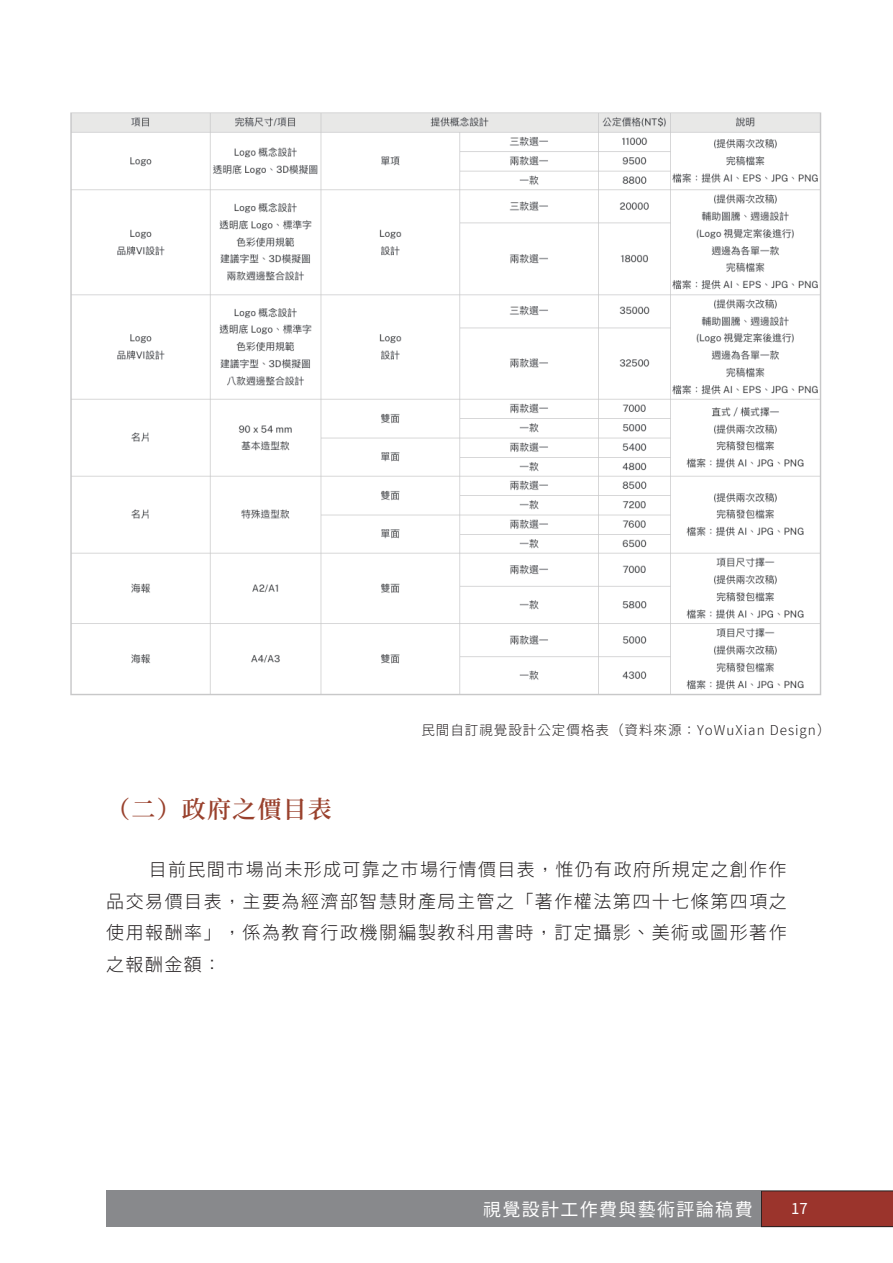
<style>
.page{position:relative;width:893px;height:1263px;background:#fff}
.page>*{position:absolute;margin:0;border:0;box-sizing:border-box;transform-origin:0 0}
.t1{font:600 24px "Noto Serif CJ Ktc";letter-spacing:.05em;color:#99412d}
.t2{font:300 18px/31.5px "Taipei Sans TC Beta";letter-spacing:.085em;color:#231f20;text-align:justify}
.t3{font:18px "Taipei Sans TC Beta";letter-spacing:.075em;color:#fff}
.t4{font:15px "Taipei Sans TC Beta";color:#fff}
.t5{font:300 13.5px "Taipei Sans TC Beta";letter-spacing:.075em;color:#231f20}
</style>
<div class="page">
<div style="left:761px;top:1191px;width:132px;height:36px;background:#9b342c"></div>
<div style="left:106px;top:1191px;width:655px;height:36px;background:#88898c"></div>
<img style="left:70px;top:112px;width:752px;height:584px">
<p class="t5" style="left:421px;top:722px;width:411px">民間自訂視覺設計公定價格表（資料來源：YoWuXian Design）</p>
<h1 class="t1" style="left:106px;top:796px;width:227px">（二）政府之價目表</h1>
<p class="t2" style="left:106px;top:854px;width:682px;text-indent:43px">目前民間市場尚未形成可靠之市場行情價目表，惟仍有政府所規定之創作作品交易價目表，主要為經濟部智慧財產局主管之「著作權法第四十七條第四項之使用報酬率」，係為教育行政機關編製教科用書時，訂定攝影、美術或圖形著作之報酬金額：</p>
<p class="t3" style="left:483px;top:1199px;width:271px">視覺設計工作費與藝術評論稿費</p>
<p class="t4" style="left:791px;top:1200px;width:18px">17</p>
</div>
